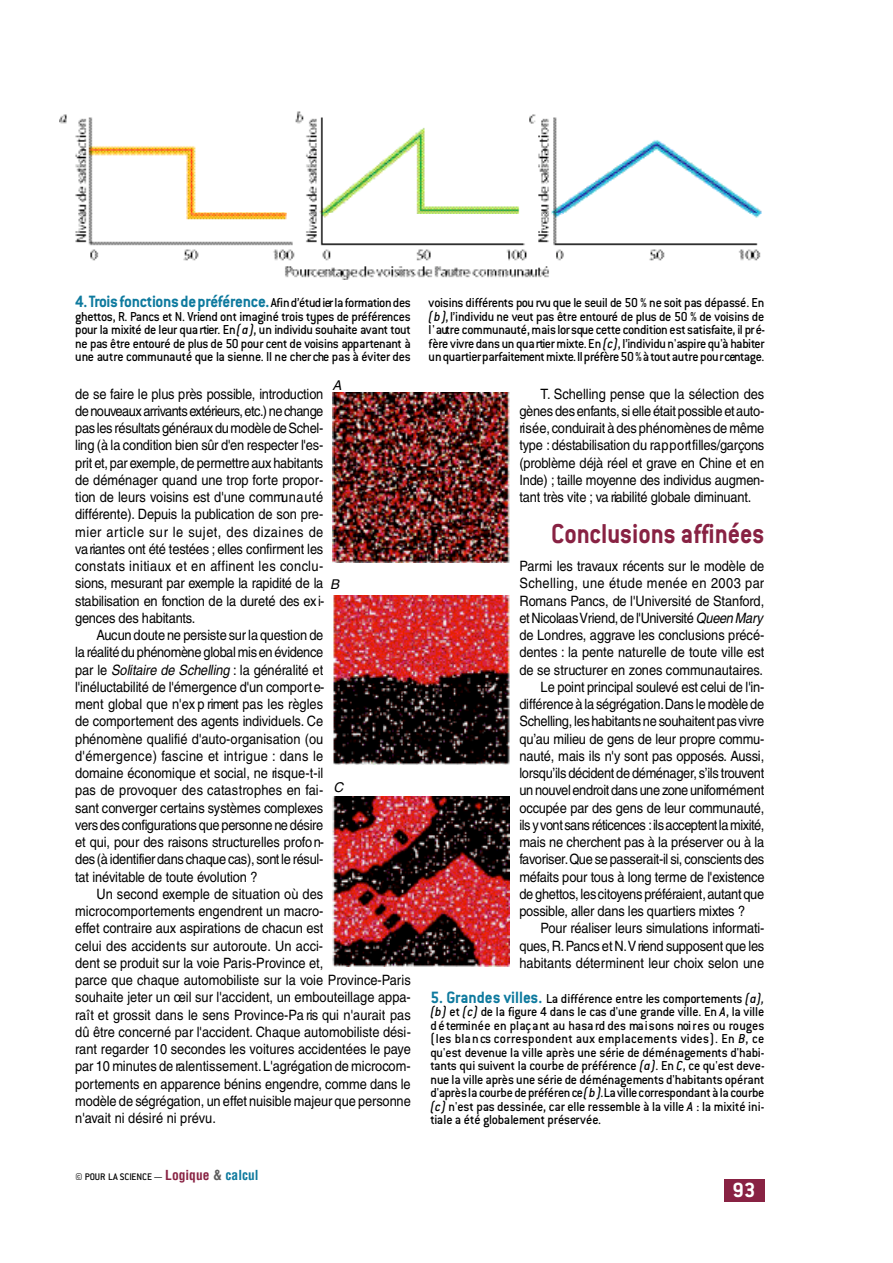
<style>
.page{position:relative;width:893px;height:1263px;background:#fff}
.page>*{position:absolute;margin:0;border:0;box-sizing:border-box;transform-origin:0 0}
.t1{font:700 30px "Conduit ITC";color:#882243;scale:.9 1}
.t2{font:700 22.5px "Conduit ITC";color:#fff}
.t3{font:700 18px "Conduit ITC";letter-spacing:-.015em;color:#0e7a9e;scale:.95 1}
.t4{font:14.25px/17.2px "Helvetica";letter-spacing:-.005em;color:#000;text-align:justify;scale:.9 1}
.t5{font:500 14.25px/13.5px "Conduit ITC";letter-spacing:-.02em;color:#000;text-align:justify;scale:.95 1}
.t6{font:14.25px "Helvetica";letter-spacing:-.025em;color:#000;scale:.9 1}
.t7{font:14.25px "Helvetica";letter-spacing:.035em;color:#000;scale:.9 1}
.t8{font:italic 13.5px "Helvetica";color:#000}
.t9{font:500 10.5px "Conduit ITC";color:#000}
.s1{font-weight:500;font-size:14.25px;color:#000}
.s2{font-style:italic}
.s3{font-family:"Helvetica";font-weight:700;font-stretch:condensed;font-size:13.5px;color:#882243}
.s4{font-family:"Helvetica";font-weight:700;font-stretch:condensed;font-size:13.5px;color:#5e5e5e}
.s5{font-family:"Helvetica";font-weight:700;font-stretch:condensed;font-size:13.5px;color:#0e7a9e}
.s6{font-weight:700;font-size:18px;color:#0e7a9e}
</style>
<div class="page">
<div style="left:724px;top:1179px;width:40px;height:22px;background:#882243"></div>
<img style="left:59px;top:111px;width:703px;height:102px">
<img style="left:75px;top:213px;width:687px;height:66px">
<img style="left:332px;top:393px;width:178px;height:169px">
<svg style="left:334px;top:764px;width:175px;height:1px"></svg>
<img style="left:333px;top:595px;width:177px;height:169px">
<img style="left:332px;top:797px;width:177px;height:169px">
<p class="t3" style="left:75px;top:296px;width:355px">4.Troisfo n ctionsdepréférence.<span class="s1">Afin d’étud ierlaformation des</span></p>
<p class="t5" style="left:75px;top:311px;width:355px">g he ttos, R. Pa n cs et N. Vr iend ont imaginé trois ty pes de pr é f é r en ces pour la mixité de leur qua rtier. En <span class="s2">( a )</span>, un ind iv idu sou ha ite av a nt tou t ne pas être entouré de plus de 50 pour cent de vois ins appa rtena nt à u ne autre com mu nauté que la sien ne. Il ne cher che pas à éviter des</p>
<p class="t8" style="left:332px;top:381px;width:11px">A</p>
<p class="t4" style="left:75px;top:386px;width:278px">de se faire le plus près possible, introduction de nouveaux arrivants ex té rie u rs, etc.) ne change pasles résultats généraux dumodèle deSchel&shy;ling (à la condition bien sûr d'en respecter l'es&shy;p rit et, par exe m p le, de permettre aux habitants de déménager quand une trop fo rte propor&shy;tion de leurs voisins est d'une commu n a u té d iffé re n te ). Depuis la publication de son pre&shy;mier article sur le sujet, des dizaines de va riantes ont été testées ; elles confirment les constats initiaux et en affinent les conclu&shy;s io n s, mesurant par exemple la rapidité de la stabilisation en fonction de la dureté des ex i&shy;gences des habitants.</p>
<p class="t4" style="left:75px;top:628px;width:278px;text-indent:21px">Aucun doute ne persiste sur la question de la réalitédu phénomène global mis en évidence par le <span class="s2">Solitaire de Schelling</span> : la généralité et l'inéluctabilité de l'émergence d'un comport e&shy;ment global que n'ex p riment pas les règles de comportement des agents individuels. C e phénomène qualifié d'auto-organisation (ou d'émergence) fascine et intrig u e : dans le domaine économique et social, ne ris q u e -t-il pas de provoquer des catastrophes en fa i&shy;sant converger certains systèmes complexe s versdes configurations que personne ne désire et qui, pour des raisons structurelles profo n&shy;des(à identifierdans chaque cas), sont le résul&shy;tat inévitable de toute évo lu tio n ?</p>
<p class="t4" style="left:75px;top:887px;width:374px;text-align:left;text-indent:21px">Un second exemple de situation où des microcomportements engendrent un macro-<br>effet contraire aux aspirations de chacun est<br>celui des accidents sur autoroute. Un acci-<br>dent se produit sur la voie Paris-Province et,<br>parce que chaque automobiliste sur la voie Prov in c e -Pa ris souhaite jeter un œil sur l'accident, un embouteillage appa&shy;raît et grossit dans le sens Prov in c e -Pa ris qui n'aurait pas dû être concerné par l'accident. Chaque automobiliste dési&shy;rant regarder 10 secondes les voitures accidentées le paye par 10 minutes de ra le n tis s e m e n t.L 'a grégation de microcom&shy;portements en apparence bénins engendre, comme dans le modèle de ségrégation, un effet nu is ible majeur que personne n'avait ni désiré ni prévu.</p>
<p class="t8" style="left:330px;top:579px;width:11px">B</p>
<p class="t8" style="left:333px;top:782px;width:11px">C</p>
<p class="t9" style="left:75px;top:1173px;width:185px">© POUR LA SCIENCE — <span class="s3">Logique</span> <span class="s4">&amp;</span> <span class="s5">calcul</span></p>
<p class="t5" style="left:428px;top:298px;width:355px">vois ins diff é r ents pou rvu que le seuil de 50 % ne soit pas dépassé. En <span class="s2">( b )</span>, l’ind iv idu ne veut pas être entouré de plus de 50 % de vois ins de l ' autre com mu nauté,mais lor sque ce tte cond ition est satis fa ite, il pr é&shy;fère vivreda nsun qua rtiermixte. En <span class="s2">( c )</span>, l’ind iv idun'aspirequ'à habiter un qua rtierpa rfa itementmixte. Ilpréfère 50%àtoutautre pou r centage.</p>
<p class="t4" style="left:519px;top:386px;width:273px;text-indent:21px">T. Schelling pense que la sélection des gènes desenfa n ts,si elle était possible etauto&shy;ris é e, conduirait à des phénomènes de même ty p e : déstabilisation du ra p p o rt filles/garçons (p ro blème déjà réel et grave en Chine et en In d e ) ; taille moyenne des individus augmen&shy;tant très vite ; va riabilité globale diminu a n t.</p>
<h1 class="t1" style="left:551px;top:524px;width:238px">Conclusions affinées</h1>
<p class="t4" style="left:519px;top:559px;width:273px">Pa rmi les travaux récents sur le modèle de</p>
<p class="t7" style="left:519px;top:578px;width:273px">Schelling, une étude menée en 2003 par</p>
<p class="t4" style="left:519px;top:593px;width:273px">Romans Pa n c s, de l'Université de Stanfo rd ,</p>
<p class="t6" style="left:519px;top:613px;width:272px">et NicolaasV riend, de l'Université <span class="s2">Queen Mary</span></p>
<p class="t4" style="left:519px;top:628px;width:273px">de Londres, aggrave les conclusions précé-</p>
<p class="t4" style="left:519px;top:645px;width:273px">d e n te s : la pente naturelle de toute ville est</p>
<p class="t4" style="left:519px;top:662px;width:272px">de se structurer en zones commu n a u ta ire s.</p>
<p class="t4" style="left:540px;top:680px;width:250px">Le point principal soulevé est celui de l'in-</p>
<p class="t6" style="left:519px;top:699px;width:273px">différence à la ségré g a tio n .Dans le modèle de</p>
<p class="t6" style="left:519px;top:716px;width:273px">Schelling, leshabitants ne souhaitent pasvivre</p>
<p class="t6" style="left:519px;top:734px;width:273px">qu’au milieu de gens de leur propre commu-</p>
<p class="t4" style="left:519px;top:749px;width:273px">nauté, mais ils n'y sont pas opposés. Au s s i,</p>
<p class="t6" style="left:519px;top:768px;width:273px">lorsqu’ils décident de déménager, s’ils trouve n t</p>
<p class="t6" style="left:519px;top:785px;width:274px">un nouvelendroit dans une zone unifo rm é m e n t</p>
<p class="t4" style="left:519px;top:800px;width:274px">occupée par des gens de leur commu n a u té ,</p>
<p class="t6" style="left:519px;top:820px;width:273px">ils yvontsans réticences :ilsacceptentlamixité,</p>
<p class="t4" style="left:519px;top:835px;width:273px">mais ne cherchent pas à la préserver ou à la</p>
<p class="t6" style="left:519px;top:854px;width:273px">favo ris e r.Que se passerait-il si, conscients des</p>
<p class="t4" style="left:519px;top:869px;width:274px">m é faits pour tous à long terme de l'ex is te n c e</p>
<p class="t6" style="left:519px;top:889px;width:273px">de ghettos, lescitoyens préféraient,autant que</p>
<p class="t4" style="left:519px;top:904px;width:252px">p o s s ible, aller dans les quartiers mixtes ?</p>
<p class="t4" style="left:540px;top:921px;width:250px">Pour réaliser leurs simulations info rm a ti-</p>
<p class="t6" style="left:519px;top:941px;width:273px">q u e s, R.Pancs et N.V riend supposent que les</p>
<p class="t4" style="left:519px;top:956px;width:273px">habitants déterminent leur choix selon une</p>
<p class="t5" style="left:430px;top:993px;width:353px"><span class="s6">5. Grandes villes.</span> La différence entre les comportements <span class="s2">(a), (b)</span> et <span class="s2">(c)</span> de la figure 4 dans le cas d'une grande ville. En <span class="s2">A</span>, la ville d é terminée en plaç a nt au hasa rd des ma i sons noi r es ou rouges ( les bla n cs cor r espondent aux emplacements vides). En <span class="s2">B</span>, ce qu'est devenue la ville après une série de déménagements d'habi&shy;tants qui suivent la courbe de préférence <span class="s2">(a)</span>. En <span class="s2">C</span>, ce qu'est deve&shy;nue la ville après une série de déménagements d'habitants opérant d 'aprèslacou r be de pr é f é r en ce <span class="s2">( b )</span>.Laville cor r esponda ntàlacou r be <span class="s2">(c)</span> n'est pas dessinée, car elle ressemble à la ville <span class="s2">A</span> : la mixité ini&shy;tiale a été globalement préservée.</p>
<h2 class="t2" style="left:732px;top:1183px;width:24px">93</h2>
</div>
